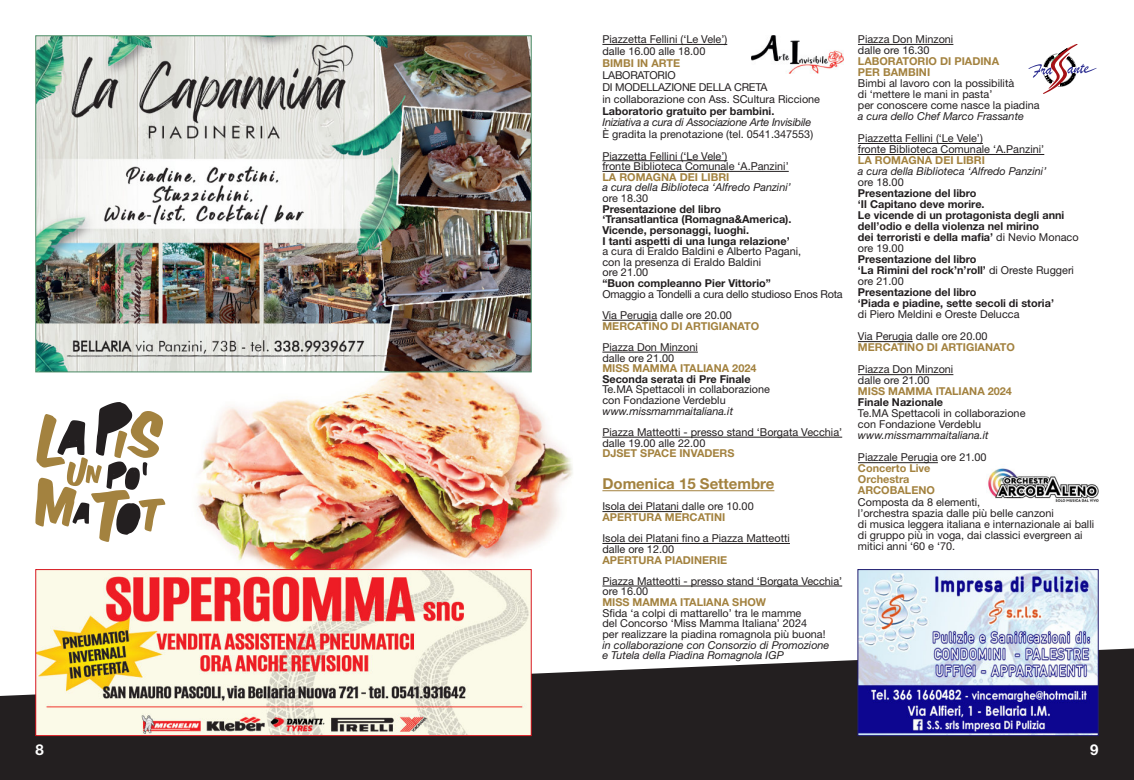
<style>
.page{position:relative;width:1134px;height:780px;background:#fff}
.page>*{position:absolute;margin:0;border:0;box-sizing:border-box;transform-origin:0 0}
.t1{font:700 15px "Helvetica Neue LT Pro";color:#a3823f}
.t2{font:700 15px "Helvetica Neue LT Pro";color:#fff}
.t3{font:10.88px/11px "Helvetica Neue LT Pro";color:#231f20}
.t4{font:700 10.88px/11px "Helvetica Neue LT Pro";color:#231f20}
.t5{font:700 10.88px/11px "Helvetica Neue LT Pro";color:#a3823f}
.t6{font:italic 10.88px/10.6px "Helvetica Neue LT Pro";color:#231f20}
.t7{font:10.88px/21.2px "Helvetica Neue LT Pro";letter-spacing:-.02em;color:#231f20}
.t8{font:italic 10.88px "Helvetica Neue LT Pro";letter-spacing:-.02em;color:#231f20}
.s1{font-weight:400}
</style>
<div class="page">
<img style="left:988px;top:468px;width:110px;height:34px">
<img style="left:182px;top:325px;width:391px;height:283px">
<svg style="left:0;top:647px;width:1134px;height:133px;background:#393435"></svg>
<hr style="left:602px;top:44px;width:125px;height:1px;background:#231f20">
<hr style="left:602px;top:160px;width:125px;height:1px;background:#231f20">
<hr style="left:602px;top:171px;width:187px;height:1px;background:#231f20">
<hr style="left:602px;top:320px;width:55px;height:1px;background:#231f20">
<hr style="left:602px;top:352px;width:96px;height:1px;background:#231f20">
<hr style="left:602px;top:437px;width:240px;height:1px;background:#231f20">
<hr style="left:602px;top:490px;width:172px;height:1px;background:#a3823f">
<hr style="left:602px;top:511px;width:80px;height:1px;background:#231f20">
<hr style="left:602px;top:543px;width:188px;height:1px;background:#231f20">
<hr style="left:602px;top:585px;width:240px;height:1px;background:#231f20">
<hr style="left:858px;top:44px;width:95px;height:1px;background:#231f20">
<hr style="left:858px;top:143px;width:125px;height:1px;background:#231f20">
<hr style="left:858px;top:154px;width:186px;height:1px;background:#231f20">
<hr style="left:858px;top:341px;width:55px;height:1px;background:#231f20">
<hr style="left:858px;top:374px;width:95px;height:1px;background:#231f20">
<hr style="left:858px;top:462px;width:80px;height:1px;background:#231f20">
<svg style="left:1028px;top:44px;width:69px;height:50px"></svg>
<img style="left:37px;top:37px;width:492px;height:333px">
<img style="left:37px;top:571px;width:492px;height:162px">
<div style="left:35px;top:569px;width:496px;height:166px;border:1px solid #d7171f"></div>
<img style="left:859px;top:571px;width:237px;height:162px">
<div style="left:857px;top:569px;width:241px;height:166px;border:1px solid #201c70"></div>
<svg style="left:35px;top:402px;width:130px;height:140px"></svg>
<img style="left:752px;top:35px;width:91px;height:38px">
<p class="t3" style="left:602px;top:35px;width:126px;line-height:11.9px">Piazzetta Fellini (‘Le Vele’) dalle 16.00 alle 18.00</p>
<p class="t5" style="left:602px;top:59px;width:79px">BIMBI IN ARTE</p>
<p class="t3" style="left:602px;top:70px;width:219px;line-height:11.9px">LABORATORIO<br>DI MODELLAZIONE DELLA CRETA<br>in collaborazione con Ass. SCultura Riccione</p>
<p class="t4" style="left:602px;top:106px;width:173px">Laboratorio gratuito per bambini.</p>
<p class="t8" style="left:602px;top:119px;width:210px">Iniziativa a cura di Associazione Arte Invisibile</p>
<p class="t3" style="left:602px;top:125px;width:212px;line-height:21.2px">È gradita la prenotazione (tel. 0541.347553)<br>Piazzetta Fellini (‘Le Vele’)</p>
<p class="t3" style="left:602px;top:162px;width:188px">fronte Biblioteca Comunale ‘A.Panzini’</p>
<p class="t5" style="left:602px;top:172px;width:129px">LA ROMAGNA DEI LIBRI</p>
<p class="t6" style="left:602px;top:183px;width:190px">a cura della Biblioteca ‘Alfredo Panzini’</p>
<p class="t3" style="left:602px;top:194px;width:47px">ore 18.30</p>
<p class="t4" style="left:602px;top:204px;width:191px;line-height:10.6px">Presentazione del libro ‘Transatlantica (Romagna&amp;America).<br>Vicende, personaggi, luoghi.<br>I tanti aspetti di una lunga relazione’</p>
<p class="t3" style="left:602px;top:247px;width:200px;line-height:10.6px">a cura di Eraldo Baldini e Alberto Pagani, con la presenza di Eraldo Baldini<br>ore 21.00</p>
<p class="t4" style="left:602px;top:279px;width:170px">“Buon compleanno Pier Vittorio”</p>
<p class="t7" style="left:602px;top:284px;width:242px">Omaggio a Tondelli a cura dello studioso Enos Rota<br>Via Perugia dalle ore 20.00</p>
<p class="t5" style="left:602px;top:321px;width:158px">MERCATINO DI ARTIGIANATO</p>
<p class="t3" style="left:602px;top:343px;width:97px;line-height:10.6px">Piazza Don Minzoni dalle ore 21.00</p>
<p class="t5" style="left:602px;top:364px;width:156px">MISS MAMMA ITALIANA 2024</p>
<p class="t4" style="left:602px;top:374px;width:150px">Seconda serata di Pre Finale</p>
<p class="t3" style="left:602px;top:385px;width:169px;line-height:10.6px">Te.MA Spettacoli in collaborazione con Fondazione Verdeblu</p>
<p class="t6" style="left:602px;top:406px;width:132px">www.missmammaitaliana.it</p>
<p class="t3" style="left:602px;top:428px;width:241px;line-height:10.6px">Piazza Matteotti - presso stand ‘Borgata Vecchia’ dalle 19.00 alle 22.00</p>
<p class="t5" style="left:602px;top:449px;width:134px">DJSET SPACE INVADERS</p>
<h1 class="t1" style="left:602px;top:478px;width:173px">Domenica 15 Settembre</h1>
<p class="t3" style="left:602px;top:502px;width:153px">Isola dei Platani dalle ore 10.00</p>
<p class="t5" style="left:602px;top:512px;width:125px">APERTURA MERCATINI</p>
<p class="t3" style="left:602px;top:534px;width:189px;line-height:10.6px">Isola dei Platani fino a Piazza Matteotti dalle ore 12.00</p>
<p class="t5" style="left:602px;top:555px;width:126px">APERTURA PIADINERIE</p>
<p class="t3" style="left:602px;top:576px;width:241px;line-height:10.6px">Piazza Matteotti - presso stand ‘Borgata Vecchia’ ore 16.00</p>
<p class="t5" style="left:602px;top:597px;width:165px">MISS MAMMA ITALIANA SHOW</p>
<p class="t3" style="left:602px;top:608px;width:225px;line-height:10.6px">Sfida ‘a colpi di mattarello’ tra le mamme<br>del Concorso ‘Miss Mamma Italiana’ 2024 per realizzare la piadina romagnola più buona!</p>
<p class="t6" style="left:602px;top:640px;width:229px">in collaborazione con Consorzio di Promozione e Tutela della Piadina Romagnola IGP</p>
<p class="t3" style="left:858px;top:35px;width:97px">Piazza Don Minzoni dalle ore 16.30</p>
<p class="t5" style="left:858px;top:57px;width:143px">LABORATORIO DI PIADINA<br>PER BAMBINI</p>
<p class="t3" style="left:858px;top:79px;width:183px">Bimbi al lavoro con la possibilità<br>di ‘mettere le mani in pasta’<br>per conoscere come nasce la piadina</p>
<p class="t6" style="left:858px;top:112px;width:167px">a cura dello Chef Marco Frassante</p>
<p class="t3" style="left:858px;top:134px;width:188px">Piazzetta Fellini (‘Le Vele’)<br>fronte Biblioteca Comunale ‘A.Panzini’</p>
<p class="t5" style="left:858px;top:156px;width:129px">LA ROMAGNA DEI LIBRI</p>
<p class="t6" style="left:858px;top:167px;width:190px">a cura della Biblioteca ‘Alfredo Panzini’</p>
<p class="t3" style="left:858px;top:178px;width:47px">ore 18.00</p>
<p class="t4" style="left:858px;top:189px;width:222px">Presentazione del libro<br>‘Il Capitano deve morire.<br>Le vicende di un protagonista degli anni dell’odio e della violenza nel mirino<br>dei terroristi e della mafia’ <span class="s1">di Nevio Monaco ore 19.00</span></p>
<p class="t4" style="left:858px;top:255px;width:218px">Presentazione del libro<br>‘La Rimini del rock’n’roll’ <span class="s1">di Oreste Ruggeri ore 21.00</span></p>
<p class="t4" style="left:858px;top:288px;width:198px">Presentazione del libro<br>‘Piada e piadine, sette secoli di storia’</p>
<p class="t3" style="left:858px;top:304px;width:163px;line-height:22px">di Piero Meldini e Oreste Delucca<br>Via Perugia dalle ore 20.00</p>
<p class="t5" style="left:858px;top:343px;width:158px">MERCATINO DI ARTIGIANATO</p>
<p class="t3" style="left:858px;top:365px;width:97px">Piazza Don Minzoni dalle ore 21.00</p>
<p class="t5" style="left:858px;top:387px;width:156px">MISS MAMMA ITALIANA 2024</p>
<p class="t4" style="left:858px;top:398px;width:87px">Finale Nazionale</p>
<p class="t3" style="left:858px;top:409px;width:169px">Te.MA Spettacoli in collaborazione con Fondazione Verdeblu</p>
<p class="t6" style="left:858px;top:431px;width:132px">www.missmammaitaliana.it</p>
<p class="t3" style="left:858px;top:453px;width:130px">Piazzale Perugia ore 21.00</p>
<p class="t5" style="left:858px;top:464px;width:78px">Concerto Live<br>Orchestra<br>ARCOBALENO</p>
<p class="t3" style="left:858px;top:497px;width:238px">Composta da 8 elementi,<br>l’orchestra spazia dalle più belle canzoni<br>di musica leggera italiana e internazionale ai balli di gruppo più in voga, dai classici evergreen ai mitici anni ‘60 e ‘70.</p>
<h1 class="t2" style="left:35px;top:744px;width:10px">8</h1>
<h1 class="t2" style="left:1090px;top:744px;width:10px">9</h1>
</div>
